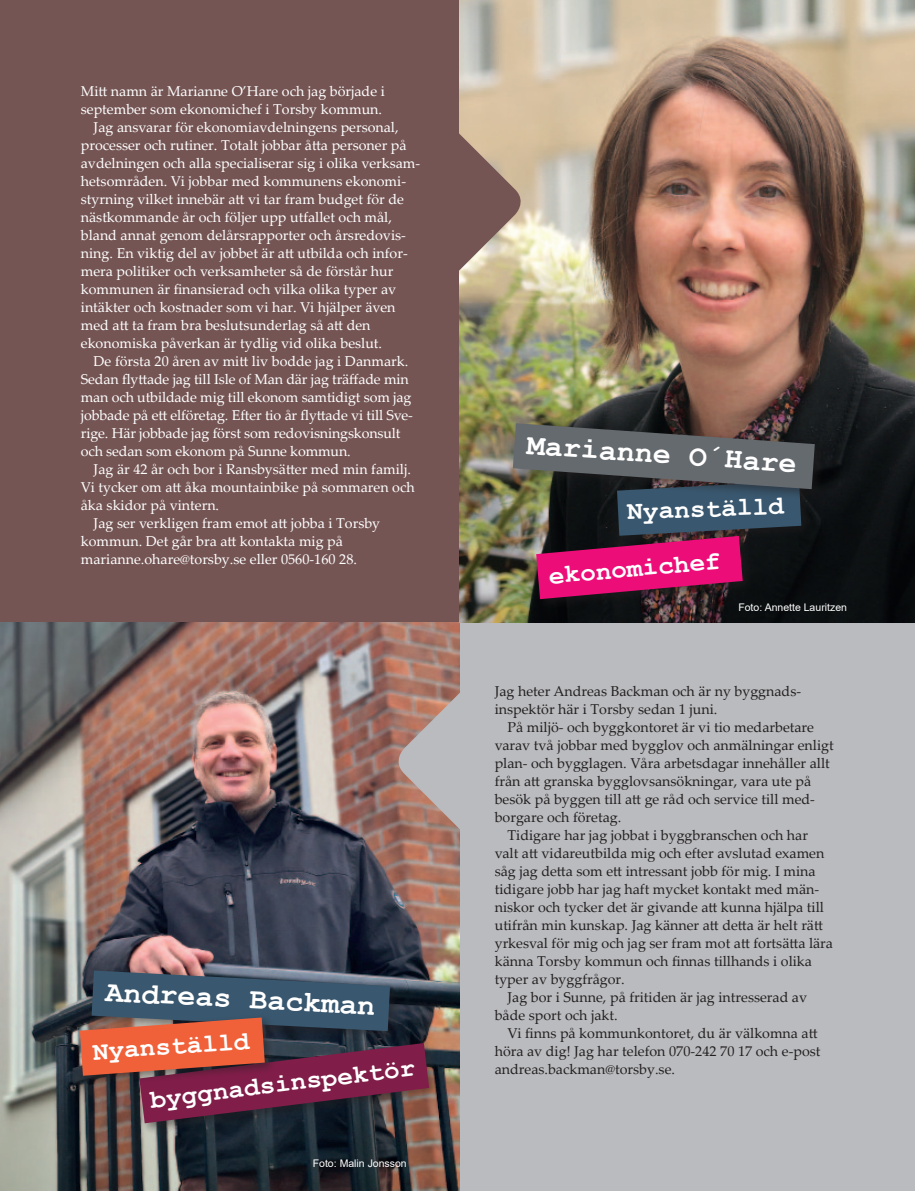
<style>
.page{position:relative;width:915px;height:1191px;background:#fff}
.page>*{position:absolute;margin:0;border:0;box-sizing:border-box;transform-origin:0 0}
.t1{font:700 30px "Courier New";color:#fff}
.t2{font:700 26.1px "Courier New";color:#fff}
.t3{font:14.25px "Palatino Linotype";color:#fff}
.t4{font:14.25px/18px "Palatino Linotype";color:#231f20}
.t5{font:10.5px "Arial";color:#fff}
</style>
<div class="page">
<div style="left:0;top:0;width:459px;height:1191px;background:#745554"></div>
<div style="left:459px;top:0;width:455px;height:1191px;background:#babbbe"></div>
<img style="left:0;top:622px;width:459px;height:569px">
<div style="left:88px;top:966px;width:314px;height:77px;background:#231f20;opacity:.5"></div>
<div style="left:136px;top:1039px;width:305px;height:96px;background:#231f20;opacity:.5"></div>
<svg style="left:80px;top:970px;width:349px;height:153px;background:#69424e"></svg>
<img style="left:459px;top:0;width:455px;height:622px">
<div style="left:509px;top:420px;width:317px;height:81px;background:#231f20;opacity:.5"></div>
<div style="left:532px;top:532px;width:222px;height:79px;background:#231f20;opacity:.5"></div>
<svg style="left:512px;top:423px;width:302px;height:176px;background:#5e3d51"></svg>
<svg style="left:391px;top:691px;width:69px;height:140px;background:#b29891"></svg>
<svg style="left:459px;top:132px;width:68px;height:140px;background:#a7907f"></svg>
<p class="t3" style="left:81px;top:81px;width:305px">Mitt namn är Marianne O’Hare och jag började i</p>
<p class="t3" style="left:81px;top:99px;width:303px">september som ekonomichef i Torsby kommun.</p>
<p class="t3" style="left:94px;top:117px;width:306px">Jag ansvarar för ekonomiavdelningens personal,</p>
<p class="t3" style="left:81px;top:135px;width:327px">processer och rutiner. Totalt jobbar åtta personer på</p>
<p class="t3" style="left:81px;top:152px;width:341px">avdelningen och alla specialiserar sig i olika verksam-</p>
<p class="t3" style="left:81px;top:170px;width:326px">hetsområden. Vi jobbar med kommunens ekonomi-</p>
<p class="t3" style="left:81px;top:188px;width:324px">styrning vilket innebär att vi tar fram budget för de</p>
<p class="t3" style="left:81px;top:206px;width:312px">nästkommande år och följer upp utfallet och mål,</p>
<p class="t3" style="left:81px;top:224px;width:326px">bland annat genom delårsrapporter och årsredovis-</p>
<p class="t3" style="left:81px;top:242px;width:328px">ning. En viktig del av jobbet är att utbilda och infor-</p>
<p class="t3" style="left:81px;top:260px;width:314px">mera politiker och verksamheter så de förstår hur</p>
<p class="t3" style="left:81px;top:278px;width:317px">kommunen är finansierad och vilka olika typer av</p>
<p class="t3" style="left:81px;top:296px;width:316px">intäkter och kostnader som vi har. Vi hjälper även</p>
<p class="t3" style="left:81px;top:314px;width:291px">med att ta fram bra beslutsunderlag så att den</p>
<p class="t3" style="left:81px;top:332px;width:303px">ekonomiska påverkan är tydlig vid olika beslut.</p>
<p class="t3" style="left:94px;top:350px;width:316px">De första 20 åren av mitt liv bodde jag i Danmark.</p>
<p class="t3" style="left:81px;top:368px;width:329px">Sedan flyttade jag till Isle of Man där jag träffade min</p>
<p class="t3" style="left:81px;top:386px;width:332px">man och utbildade mig till ekonom samtidigt som jag</p>
<p class="t3" style="left:81px;top:404px;width:333px">jobbade på ett elföretag. Efter tio år flyttade vi till Sve-</p>
<p class="t3" style="left:81px;top:422px;width:321px">rige. Här jobbade jag först som redovisningskonsult</p>
<p class="t3" style="left:81px;top:440px;width:271px">och sedan som ekonom på Sunne kommun.</p>
<p class="t3" style="left:94px;top:458px;width:319px">Jag är 42 år och bor i Ransbysätter med min familj.</p>
<p class="t3" style="left:81px;top:476px;width:335px">Vi tycker om att åka mountainbike på sommaren och</p>
<p class="t3" style="left:81px;top:494px;width:140px">åka skidor på vintern.</p>
<p class="t3" style="left:94px;top:512px;width:288px">Jag ser verkligen fram emot att jobba i Torsby</p>
<p class="t3" style="left:81px;top:530px;width:263px">kommun. Det går bra att kontakta mig på</p>
<p class="t3" style="left:81px;top:548px;width:277px">marianne.ohare@torsby.se eller 0560-160 28.</p>
<h1 class="t1" style="left:106px;top:972px;width:272px;rotate:3deg">Andreas Backman</h1>
<h2 class="t2" style="left:92px;top:1035px;width:158px;rotate:-4deg">Nyanställd</h2>
<h2 class="t2" style="left:148px;top:1083px;width:268px;rotate:-7deg">byggnadsinspektör</h2>
<p class="t5" style="left:313px;top:1155px;width:95px">Foto: Malin Jonsson</p>
<h1 class="t1" style="left:528px;top:426px;width:272px;rotate:4deg">Marianne O´Hare</h1>
<h2 class="t2" style="left:626px;top:495px;width:158px;rotate:-2deg">Nyanställd</h2>
<h2 class="t2" style="left:547px;top:559px;width:174px;rotate:-5deg">ekonomichef</h2>
<p class="t5" style="left:738px;top:599px;width:110px">Foto: Annette Lauritzen</p>
<p class="t4" style="left:494px;top:682px;width:308px">Jag heter Andreas Backman och är ny byggnads&shy;inspektör här i Torsby sedan 1 juni.</p>
<p class="t4" style="left:507px;top:718px;width:308px">På miljö- och byggkontoret är vi tio medarbetare</p>
<p class="t4" style="left:494px;top:736px;width:340px">varav två jobbar med bygglov och anmälningar enligt</p>
<p class="t4" style="left:494px;top:754px;width:336px">plan- och bygglagen. Våra arbetsdagar innehåller allt</p>
<p class="t4" style="left:494px;top:772px;width:318px">från att granska bygglovsansökningar, vara ute på</p>
<p class="t4" style="left:494px;top:790px;width:322px">besök på byggen till att ge råd och service till med-</p>
<p class="t4" style="left:494px;top:808px;width:128px">borgare och företag.</p>
<p class="t4" style="left:507px;top:826px;width:302px">Tidigare har jag jobbat i byggbranschen och har</p>
<p class="t4" style="left:494px;top:844px;width:331px">valt att vidareutbilda mig och efter avslutad examen</p>
<p class="t4" style="left:494px;top:862px;width:322px">såg jag detta som ett intressant jobb för mig. I mina</p>
<p class="t4" style="left:494px;top:880px;width:326px">tidigare jobb har jag haft mycket kontakt med män-</p>
<p class="t4" style="left:494px;top:898px;width:331px">niskor och tycker det är givande att kunna hjälpa till</p>
<p class="t4" style="left:494px;top:916px;width:329px">utifrån min kunskap. Jag känner att detta är helt rätt</p>
<p class="t4" style="left:494px;top:934px;width:340px">yrkesval för mig och jag ser fram mot att fortsätta lära</p>
<p class="t4" style="left:494px;top:952px;width:319px">känna Torsby kommun och finnas tillhands i olika</p>
<p class="t4" style="left:494px;top:970px;width:131px">typer av byggfrågor.</p>
<p class="t4" style="left:507px;top:988px;width:301px">Jag bor i Sunne, på fritiden är jag intresserad av</p>
<p class="t4" style="left:494px;top:1006px;width:124px">både sport och jakt.</p>
<p class="t4" style="left:507px;top:1024px;width:311px">Vi finns på kommunkontoret, du är välkomna att</p>
<p class="t4" style="left:494px;top:1042px;width:327px">höra av dig! Jag har telefon 070-242 70 17 och e-post</p>
<p class="t4" style="left:494px;top:1060px;width:182px">andreas.backman@torsby.se.</p>
</div>
